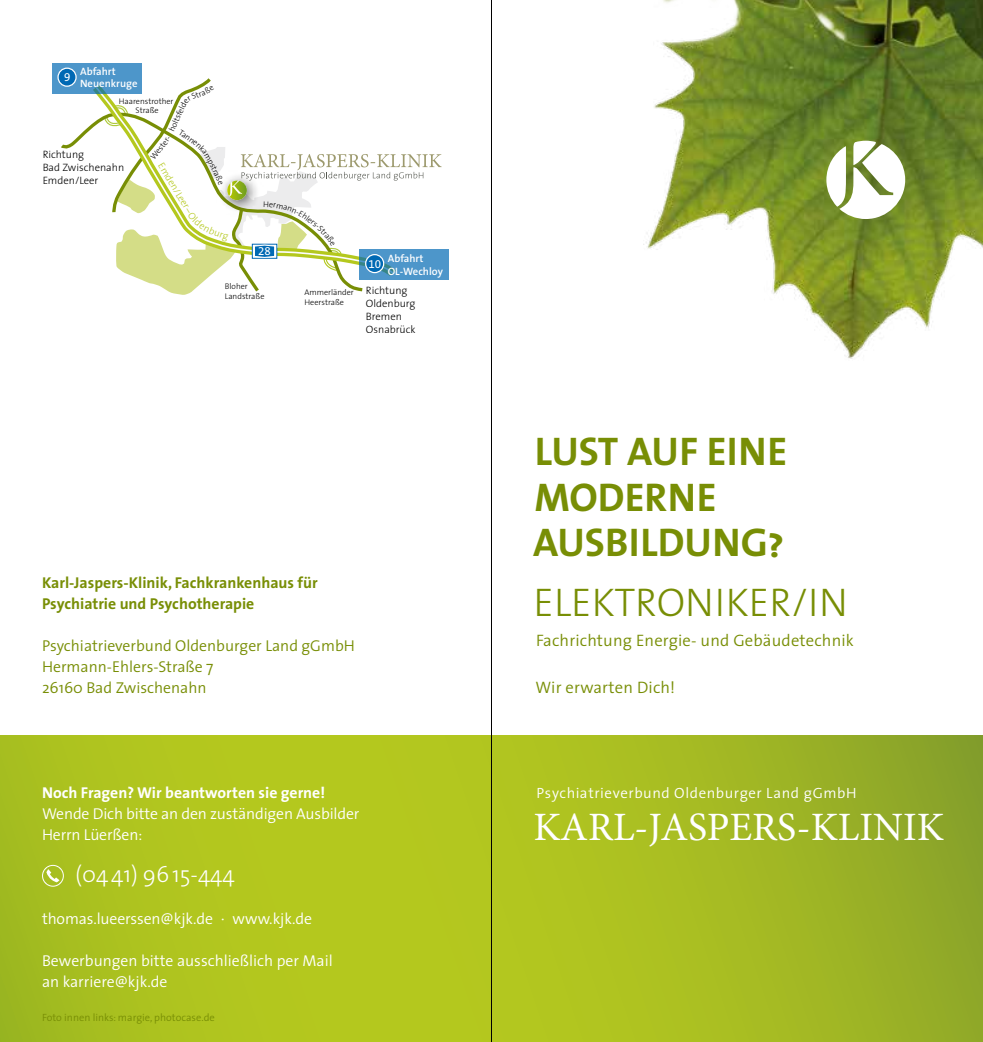
<style>
.page{position:relative;width:983px;height:1042px;background:#fff}
.page>*{position:absolute;margin:0;border:0;box-sizing:border-box;transform-origin:0 0}
.t1{font:40.25px/45.5px "The Sans Bold Caps";color:#788e05}
.t2{font:40.25px "Minion Pro";color:#fff}
.t3{font:300 40.25px "The Sans";color:#788e05}
.t4{font:300 22.75px "The Sans";color:#fff}
.t5{font:300 16.62px "The Sans";letter-spacing:.01em;color:#788e05}
.t6{font:300 15.75px/21px "The Sans";letter-spacing:-.01em;color:#fff}
.t7{font:300 15.75px/21px "The Sans";color:#788e05}
.t8{font:700 15.75px/21px "The Sans";color:#788e05}
.t9{font:700 15.75px "The Sans";color:#fff}
.t10{font:300 14.88px "The Sans";letter-spacing:.04em;color:#fff}
.t11{font:11.55px "The Sans Expert";color:#fff}
.t12{font:300 10.67px/12.8px "The Sans";color:#000}
.t13{font:600 10.67px/11.5px "The Sans";color:#fff}
.t14{font:300 10.5px "The Sans";color:#788e05}
.t15{font:300 9.8px "The Sans";color:#b4c81e}
.t16{font:300 8.22px/9.8px "The Sans";color:#000}
</style>
<div class="page">
<img style="left:643px;top:0;width:339px;height:359px">
<svg style="left:826px;top:141px;width:78px;height:78px"></svg>
<svg style="left:0;top:735px;width:982px;height:307px;background:#a9be21"></svg>
<div style="left:52px;top:63px;width:90px;height:31px;background:#4d96ca"></div>
<div style="left:58px;top:68px;width:18px;height:18px;background:#0069b4;border-radius:50%"></div>
<div style="left:57px;top:68px;width:20px;height:19px;border:1px solid #fff;border-radius:50%"></div>
<div style="left:359px;top:250px;width:90px;height:30px;background:#4d96ca"></div>
<svg style="left:42px;top:865px;width:22px;height:21px"></svg>
<hr style="left:491px;top:0;width:1px;height:1042px;background:#000">
<svg style="left:102px;top:78px;width:339px;height:217px"></svg>
<p class="t11" style="left:64px;top:68px;width:8px">9</p>
<p class="t13" style="left:80px;top:66px;width:59px">Abfahrt<br>Neuenkruge</p>
<p class="t16" style="left:119px;top:96px;width:56px;text-align:center">Haarenstrother<br>Straße</p>
<p class="t12" style="left:43px;top:148px;width:83px">Richtung<br>Bad Zwischenahn<br>Emden/Leer</p>
<p class="t16" style="left:166px;top:129px;width:16px;rotate:-66deg">holt</p>
<p class="t15" style="left:167px;top:159px;width:58px;rotate:59deg">Emden/Lee –</p>
<p class="t11" style="left:258px;top:241px;width:14px">28</p>
<p class="t16" style="left:225px;top:281px;width:41px">Bloher<br>Landstraße</p>
<p class="t16" style="left:304px;top:287px;width:51px">Ammerländer<br>Heerstraße</p>
<p class="t11" style="left:368px;top:254px;width:14px">10</p>
<p class="t13" style="left:387px;top:251px;width:57px;line-height:12.8px">Abfahrt<br>OL-Wechloy</p>
<p class="t12" style="left:366px;top:284px;width:51px">Richtung<br>Oldenburg<br>Bremen<br>Osnabrück</p>
<p class="t8" style="left:42px;top:572px;width:277px">Karl-Jaspers-Klinik, Fachkrankenhaus für<br>Psychiatrie und Psychotherapie</p>
<p class="t7" style="left:42px;top:635px;width:314px">Psychiatrieverbund Oldenburger Land gGmbH<br>Hermann-Ehlers-Straße 7<br>26160 Bad Zwischenahn</p>
<p class="t9" style="left:42px;top:779px;width:284px">Noch Fragen? Wir beantworten sie gerne!</p>
<p class="t6" style="left:42px;top:803px;width:319px">Wende Dich bitte an den zuständigen Ausbilder<br>Herrn Lüerßen:</p>
<h2 class="t4" style="left:75px;top:856px;width:161px">(0441) 9615-444</h2>
<p class="t6" style="left:42px;top:908px;width:271px">thomas.lueerssen@kjk.de · www.kjk.de</p>
<p class="t6" style="left:42px;top:950px;width:292px">Bewerbungen bitte ausschließlich per Mail an karriere@kjk.de</p>
<p class="t14" style="left:42px;top:1008px;width:174px">Foto innen links: margie, photocase.de</p>
<h1 class="t1" style="left:533px;top:428px;width:255px">LUST AUF EINE<br>MODERNE<br>AUSBILDUNG?</h1>
<h1 class="t3" style="left:533px;top:569px;width:316px">ELEKTRONIKER/IN</h1>
<p class="t5" style="left:536px;top:626px;width:319px">Fachrichtung Energie- und Gebäudetechnik</p>
<p class="t5" style="left:535px;top:674px;width:141px">Wir erwarten Dich!</p>
<p class="t10" style="left:536px;top:781px;width:321px">Psychiatrieverbund Oldenburger Land gGmbH</p>
<h1 class="t2" style="left:533px;top:803px;width:412px">KARL-JASPERS-KLINIK</h1>
</div>
